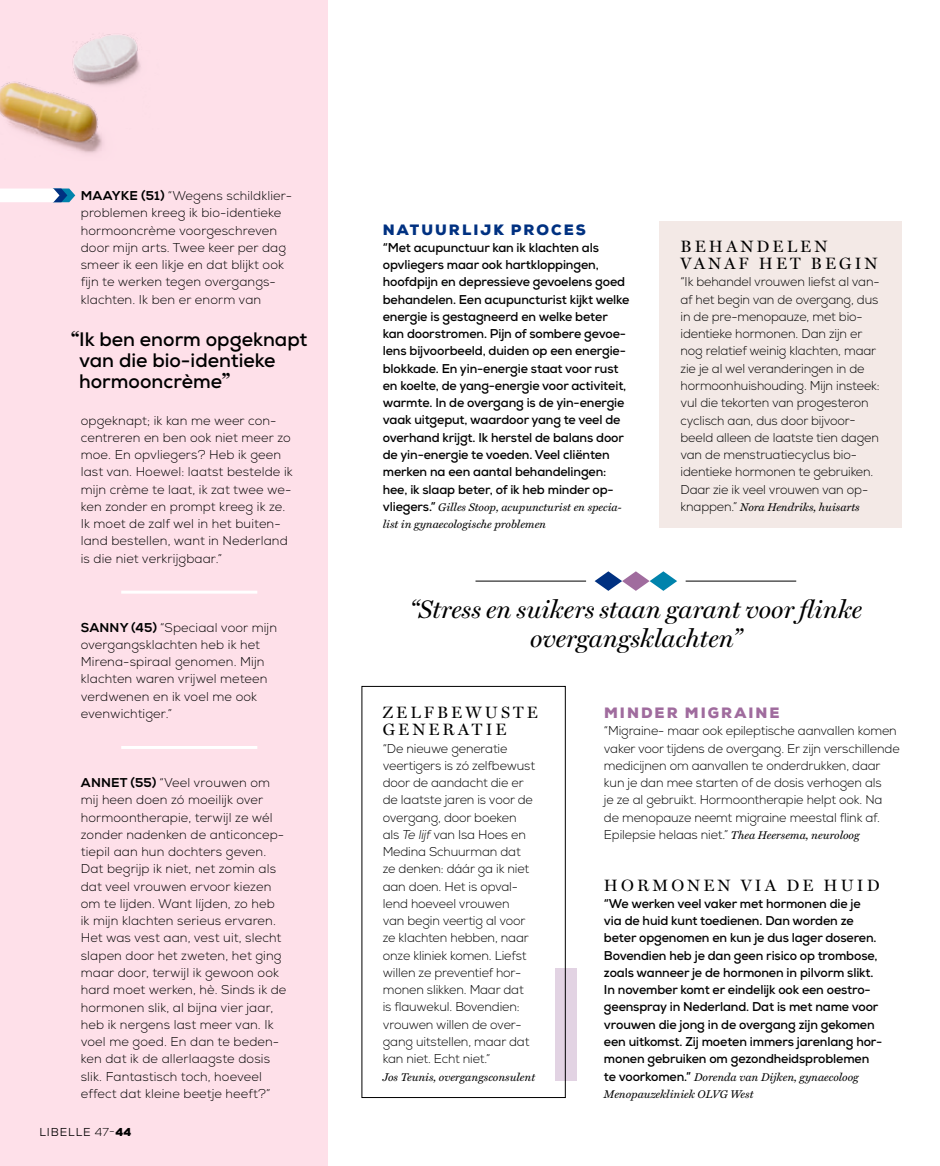
<style>
.page{position:relative;width:940px;height:1166px;background:#fff}
.page>*{position:absolute;margin:0;border:0;box-sizing:border-box;transform-origin:0 0}
.t1{font:italic 25.5px/28.5px "Miller Display";color:#000;text-align:center}
.t2{font:700 19.5px/21px "Nexa";color:#000}
.t3{font:16.5px/17.2px "Miller Display";letter-spacing:.19em;color:#000}
.t4{font:900 15px "Nexa";letter-spacing:.135em;color:#003181}
.t5{font:900 15px "Nexa";letter-spacing:.135em;color:#a06c9e}
.t6{font:300 12.75px/17.2px "Nexa";letter-spacing:.01em;color:#000}
.t7{font:300 12.75px/17.2px "Nexa";letter-spacing:-.01em;color:#000}
.t8{font:700 12.75px/17.2px "Nexa";letter-spacing:-.01em;color:#000}
.t9{font:11.55px "Nexa";letter-spacing:.08em;color:#000}
.t10{font:italic 11.25px/17.2px "Miller Text";color:#000}
.s1{font-weight:800}
.s2{font-family:"Miller Display"}
.s3{font-weight:300}
.s4{font-weight:900}
.s5{font-family:"Nexa";font-weight:700;font-style:normal;font-size:12.75px}
.s6{font-family:"Nexa";font-weight:300;font-style:normal;font-size:12.75px}
.s7{font-style:italic}
</style>
<div class="page">
<div style="left:555px;top:967px;width:21px;height:113px;background:#e2d3e3"></div>
<div style="left:0;top:0;width:327px;height:1165px;background:#fee0e9"></div>
<div style="left:361px;top:685px;width:205px;height:412px;border:1px solid #000"></div>
<svg style="left:0;top:188px;width:75px;height:14px"></svg>
<div style="left:659px;top:221px;width:242px;height:307px;background:#f3e9e6"></div>
<img style="left:0;top:82px;width:103px;height:71px">
<img style="left:57px;top:34px;width:84px;height:95px">
<hr style="left:121px;top:590px;width:136px;height:3px;background:#fff">
<hr style="left:121px;top:745px;width:136px;height:3px;background:#fff">
<svg style="left:594px;top:571px;width:83px;height:19px"></svg>
<hr style="left:685px;top:580px;width:111px;height:1px;background:#000">
<hr style="left:475px;top:580px;width:111px;height:1px;background:#000">
<p class="t6" style="left:81px;top:187px;width:213px"><span class="s1">MAAYKE (51)</span> “Wegens schildklier&shy;problemen kreeg ik bio-identieke hormooncrème voorgeschreven door mijn arts. Twee keer per dag smeer ik een likje en dat blijkt ook fijn te werken tegen overgangs&shy;klachten. Ik ben er enorm van</p>
<h2 class="t2" style="left:79px;top:328px;width:230px;text-indent:-8px"><span class="s2">“</span>Ik ben enorm opgeknapt van die bio-identieke hormooncrème<span class="s2">”</span></h2>
<p class="t6" style="left:81px;top:411px;width:213px">opgeknapt; ik kan me weer con&shy;centreren en ben ook niet meer zo moe. En opvliegers? Heb ik geen last van. Hoewel: laatst bestelde ik mijn crème te laat, ik zat twee we&shy;ken zonder en prompt kreeg ik ze.<br>Ik moet de zalf wel in het buiten&shy;land bestellen, want in Nederland is die niet verkrijgbaar.”</p>
<p class="t6" style="left:81px;top:619px;width:198px"><span class="s1">SANNY (45)</span> “Speciaal voor mijn overgangsklachten heb ik het<br>Mirena-spiraal genomen. Mijn klachten waren vrijwel meteen verdwenen en ik voel me ook evenwichtiger.”</p>
<p class="t6" style="left:81px;top:774px;width:207px"><span class="s1">ANNET (55)</span> “Veel vrouwen om mij heen doen zó moeilijk over hormoontherapie, terwijl ze wél zonder nadenken de anticoncep&shy;tiepil aan hun dochters geven.<br>Dat begrijp ik niet, net zomin als dat veel vrouwen ervoor kiezen om te lijden. Want líjden, zo heb ik mijn klachten serieus ervaren.<br>Het was vest aan, vest uit, slecht slapen door het zweten, het ging maar door, terwijl ik gewoon ook hard moet werken, hè. Sinds ik de hormonen slik, al bijna vier jaar, heb ik nergens last meer van. Ik voel me goed. En dan te beden&shy;ken dat ik de allerlaagste dosis slik. Fantastisch toch, hoeveel effect dat kleine beetje heeft?”</p>
<p class="t9" style="left:39px;top:1123px;width:94px">LIBELLE <span class="s3">47-</span><span class="s4">44</span></p>
<p class="t4" style="left:383px;top:220px;width:204px">NATUURLIJK PROCES</p>
<p class="t8" style="left:383px;top:239px;width:248px">“Met acupunctuur kan ik klachten als opvliegers maar ook hartkloppingen, hoofdpijn en depressieve gevoelens goed behandelen. Een acupuncturist kijkt welke energie is gestagneerd en welke beter kan doorstromen. Pijn of sombere gevoe&shy;lens bijvoorbeeld, duiden op een energie&shy;blokkade. En yin-energie staat voor rust en koelte, de yang-energie voor activiteit, warmte. In de overgang is de yin-energie vaak uitgeput, waardoor yang te veel de overhand krijgt. Ik herstel de balans door de yin-energie te voeden. Veel cliënten merken na een aantal behandelingen: hee, ik slaap beter, of ik heb minder op-</p>
<p class="t10" style="left:383px;top:498px;width:240px"><span class="s5">vliegers.”</span> Gilles Stoop, acupuncturist en specia&shy;list in gynaecologische problemen</p>
<p class="t3" style="left:680px;top:238px;width:198px">BEHANDELEN<br>VANAF HET BEGIN</p>
<p class="t7" style="left:680px;top:273px;width:201px">“Ik behandel vrouwen liefst al van&shy;af het begin van de overgang, dus in de pre-menopauze, met bio&shy;identieke hormonen. Dan zijn er nog relatief weinig klachten, maar zie je al wel veranderingen in de hormoonhuishouding. Mijn insteek: vul die tekorten van progesteron cyclisch aan, dus door bijvoor&shy;beeld alleen de laatste tien dagen van de menstruatiecyclus bio&shy;identieke hormonen te gebruiken.<br>Daar zie ik veel vrouwen van op-</p>
<p class="t10" style="left:680px;top:498px;width:181px"><span class="s6">knappen.”</span> Nora Hendriks, huisarts</p>
<h1 class="t1" style="left:410px;top:595px;width:454px">“Stress en suikers staan garant voor flinke overgangsklachten”</h1>
<p class="t3" style="left:383px;top:704px;width:157px">ZELFBEWUSTE<br>GENERATIE</p>
<p class="t7" style="left:383px;top:739px;width:154px">“De nieuwe generatie veertigers is zó zelfbewust door de aandacht die er de laatste jaren is voor de overgang, door boeken als <span class="s7">Te lijf</span> van Isa Hoes en<br>Medina Schuurman dat ze denken: dáár ga ik niet aan doen. Het is opval&shy;lend hoeveel vrouwen<br>van begin veertig al voor ze klachten hebben, naar onze kliniek komen. Liefst willen ze preventief hor&shy;monen slikken. Maar dat is flauwekul. Bovendien: vrouwen willen de over&shy;gang uitstellen, maar dat kan niet. Echt niet.”</p>
<p class="t10" style="left:383px;top:1067px;width:154px">Jos Teunis, overgangsconsulent</p>
<p class="t5" style="left:604px;top:703px;width:177px">MINDER MIGRAINE</p>
<p class="t7" style="left:604px;top:722px;width:297px">“Migraine- maar ook epileptische aanvallen komen vaker voor tijdens de overgang. Er zijn verschillende medicijnen om aanvallen te onderdrukken, daar kun je dan mee starten of de dosis verhogen als<br>je ze al gebruikt. Hormoontherapie helpt ook. Na de menopauze neemt migraine meestal flink af.</p>
<p class="t10" style="left:604px;top:826px;width:257px"><span class="s6">Epilepsie helaas niet.”</span> Thea Heersema, neuroloog</p>
<p class="t3" style="left:604px;top:876px;width:277px">HORMONEN VIA DE HUID</p>
<p class="t8" style="left:604px;top:894px;width:280px">“We werken veel vaker met hormonen die je<br>via de huid kunt toedienen. Dan worden ze beter opgenomen en kun je dus lager doseren.<br>Bovendien heb je dan geen risico op trombose, zoals wanneer je de hormonen in pilvorm slikt.<br>In november komt er eindelijk ook een oestro&shy;geenspray in Nederland. Dat is met name voor vrouwen die jong in de overgang zijn gekomen een uitkomst. Zij moeten immers jarenlang hor&shy;monen gebruiken om gezondheidsproblemen</p>
<p class="t10" style="left:604px;top:1067px;width:256px"><span class="s5">te voorkomen.”</span> Dorenda van Dijken, gynaecoloog<br>Menopauzekliniek OLVG West</p>
</div>
